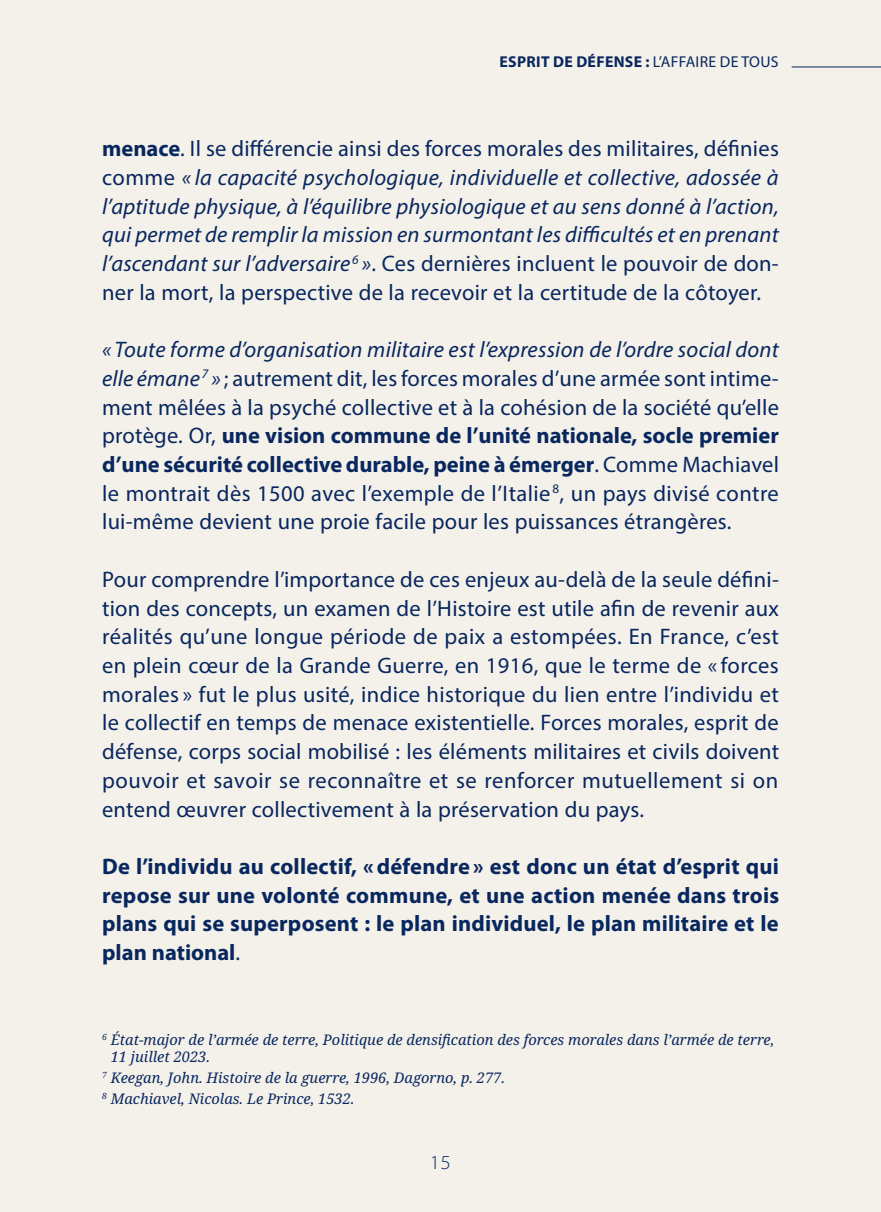
<style>
.page{position:relative;width:881px;height:1212px;background:#fff}
.page>*{position:absolute;margin:0;border:0;box-sizing:border-box;transform-origin:0 0}
.t1{font:22.5px/28.8px "Myriad Pro";letter-spacing:.01em;color:#08275e;text-align:justify}
.t2{font:italic 22.5px/28.8px "Myriad Pro";letter-spacing:.01em;color:#08275e;text-align:justify}
.t3{font:700 22.5px/28.8px "Myriad Pro";letter-spacing:.01em;color:#08275e;text-align:justify}
.t4{font:300 semi-expanded 19.8px "Myriad Pro";color:#08275e}
.t5{font:700 15.75px "Myriad Pro";letter-spacing:.02em;color:#08275e}
.t6{font:italic 14.62px/16.9px "Noto Serif";color:#08275e}
.s1{font-weight:400}
.s2{font-weight:700;font-style:normal}
.s3{font-style:normal}
.s4{font-style:italic}
.s5{font-weight:700}
</style>
<div class="page">
<div style="left:0;top:0;width:880px;height:1212px;background:#f4f0ea"></div>
<hr style="left:791px;top:67px;width:89px;height:1px;background:#08275e">
<p class="t5" style="left:499px;top:51px;width:280px">ESPRIT DE DÉFENSE : <span class="s1">L’AFFAIRE DE TOUS</span></p>
<p class="t2" style="left:102px;top:134px;width:678px"><span class="s2">menace</span><span class="s3">. Il se différencie ainsi des forces morales des militaires, définies comme</span> « la capacité psychologique, individuelle et collective, adossée à l’aptitude physique, à l’équilibre physiologique et au sens donné à l’action, qui permet de remplir la mission en surmontant les difficultés et en prenant l’ascendant sur l’adversaire <sup>6</sup> »<span class="s3">. Ces dernières incluent le pouvoir de don&shy;ner la mort, la perspective de la recevoir et la certitude de la côtoyer.</span></p>
<p class="t1" style="left:102px;top:335px;width:678px"><span class="s4">« Toute forme d’organisation militaire est l’expression de l’ordre social dont elle émane</span> <sup>7</sup> <span class="s4">»</span> ; autrement dit, les forces morales d’une armée sont intime&shy;ment mêlées à la psyché collective et à la cohésion de la société qu’elle protège. Or, <span class="s5">une vision commune de l’unité nationale, socle premier d’une sécurité collective durable, peine à émerger</span>. Comme Machiavel le montrait dès 1500 avec l’exemple de l’Italie <sup>8</sup>, un pays divisé contre lui-même devient une proie facile pour les puissances étrangères.</p>
<p class="t1" style="left:102px;top:564px;width:678px">Pour comprendre l’importance de ces enjeux au-delà de la seule défini&shy;tion des concepts, un examen de l’Histoire est utile afin de revenir aux réalités qu’une longue période de paix a estompées. En France, c’est en plein cœur de la Grande Guerre, en 1916, que le terme de « forces morales » fut le plus usité, indice historique du lien entre l’individu et le collectif en temps de menace existentielle. Forces morales, esprit de défense, corps social mobilisé : les éléments militaires et civils doivent pouvoir et savoir se reconnaître et se renforcer mutuellement si on entend œuvrer collectivement à la préservation du pays.</p>
<p class="t3" style="left:102px;top:851px;width:678px">De l’individu au collectif, «défendre » est donc un état d’esprit qui repose sur une volonté commune, et une action menée dans trois plans qui se superposent : le plan individuel, le plan militaire et le plan national<span class="s1">.</span></p>
<p class="t6" style="left:111px;top:1032px;width:665px;text-indent:-9px"><sup>6</sup> État-major de l’armée de terre, Politique de densification des forces morales dans l’armée de terre,<br>11 juillet 2023.</p>
<p class="t6" style="left:102px;top:1067px;width:404px;line-height:20.7px"><sup>7</sup> Keegan, John. Histoire de la guerre, 1996, Dagorno, p. 277.<br><sup>8</sup> Machiavel, Nicolas. Le Prince, 1532.</p>
<p class="t4" style="left:430px;top:1151px;width:22px">15</p>
</div>
